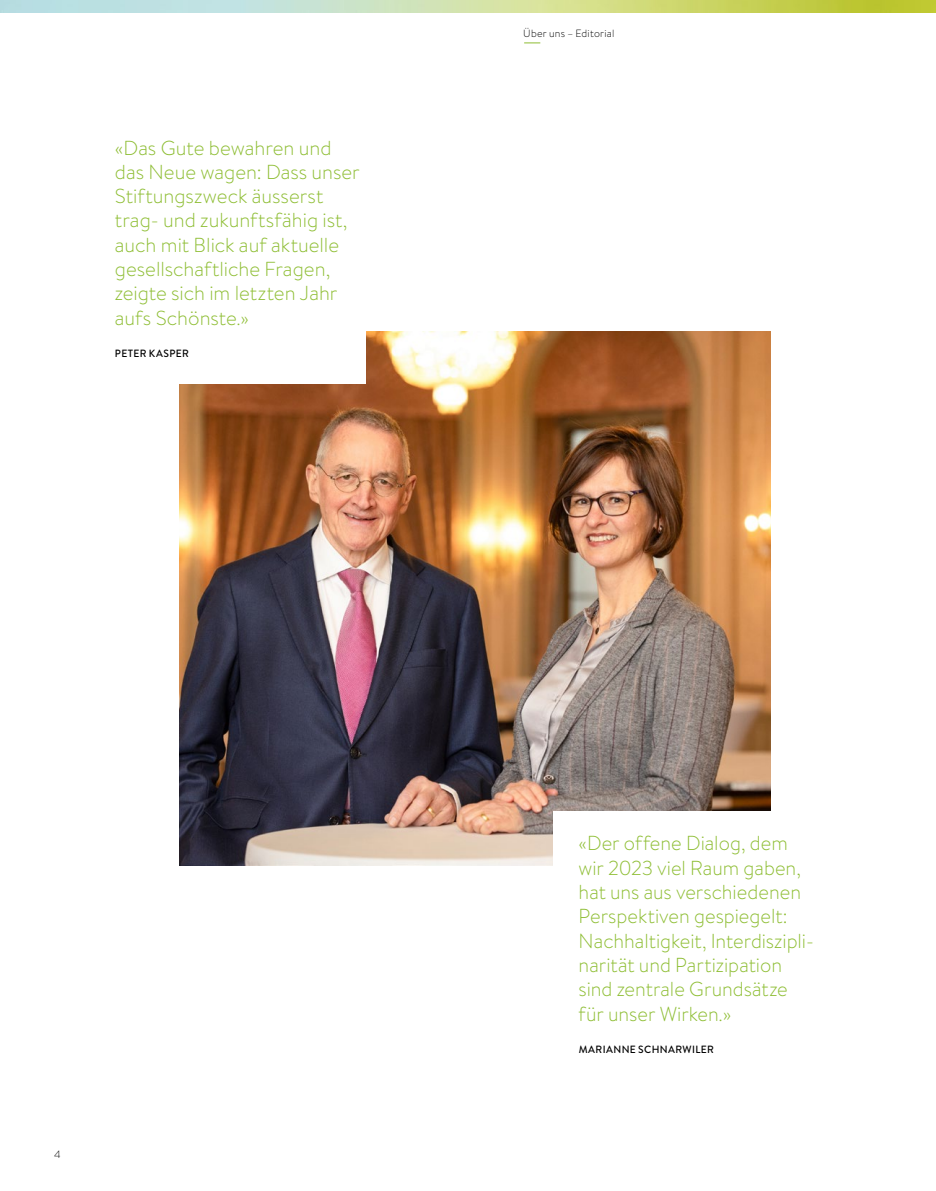
<style>
.page{position:relative;width:936px;height:1191px;background:#fff}
.page>*{position:absolute;margin:0;border:0;box-sizing:border-box;transform-origin:0 0}
.t1{font:300 20.25px/24.3px "Brandon Text";color:#8dbd32}
.t2{font:500 10.5px "Brandon Text";letter-spacing:.04em;color:#000}
.t3{font:300 10.5px "Brandon Text";letter-spacing:.025em;color:#000}
</style>
<div class="page">
<svg style="left:524px;top:43px;width:16px;height:1px"></svg>
<img style="left:179px;top:332px;width:591px;height:533px">
<div style="left:553px;top:810px;width:249px;height:168px;background:#fff"></div>
<div style="left:115px;top:140px;width:251px;height:244px;background:#fff"></div>
<img style="left:0;top:0;width:935px;height:13px">
<p class="t1" style="left:115px;top:135px;width:246px">«Das Gute bewahren und das Neue wagen: Dass unser<br>Stiftungszweck äusserst trag- und zukunftsfähig ist, auch mit Blick auf aktuelle gesellschaftliche Fragen, zeigte sich im letzten Jahr aufs Schönste.»</p>
<p class="t2" style="left:115px;top:346px;width:75px">PETER KASPER</p>
<p class="t3" style="left:523px;top:26px;width:93px">Über uns – Editorial</p>
<p class="t3" style="left:54px;top:1147px;width:8px">4</p>
<p class="t1" style="left:578px;top:830px;width:237px">«Der offene Dialog, dem wir 2023 viel Raum gaben, hat uns aus verschiedenen<br>Perspektiven gespiegelt:<br>Nachhaltigkeit, Interdiszipli&shy;narität und Partizipation sind zentrale Grundsätze für unser Wirken.»</p>
<p class="t2" style="left:578px;top:1041px;width:137px">MARIANNE SCHNARWILER</p>
</div>
